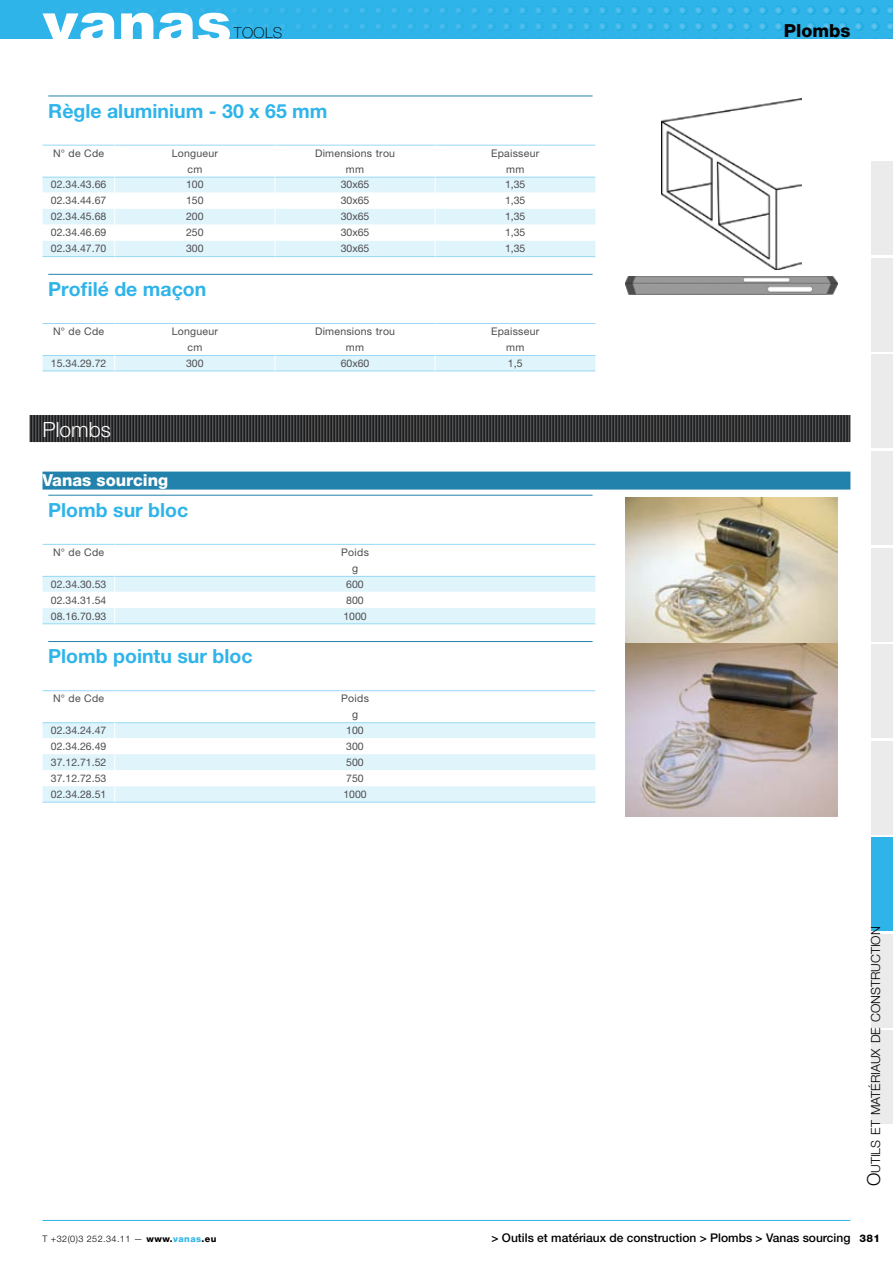
<style>
.page{position:relative;width:893px;height:1263px;background:#fff}
.page>*{position:absolute;margin:0;border:0;box-sizing:border-box;transform-origin:0 0}
.hoofdProduktgroep{font:300 21px "Helvetica Neue LT Pro";color:#fff}
.Produktgroep{font:700 19.5px "Helvetica Neue LT Pro";color:#2fb4e9}
.t1{font:800 18px "Helvetica Neue LT Pro";color:#000}
.Merknaam{font:800 16.5px "Helvetica Neue LT Pro";color:#fff}
.t2{font:100 15px "Helvetica Neue LT Pro";letter-spacing:.025em;color:#000}
.t3{font:300 12.6px "Helvetica Neue LT Pro";color:#000}
.t4{font:500 12px "Helvetica Neue LT Pro";color:#000}
.Table_Body{font:10.5px "Helvetica Neue LT Pro";color:#4d4d4f}
.Table_Header{font:10.5px "Helvetica Neue LT Pro";letter-spacing:.025em;color:#4d4d4f}
.t5{font:800 10.5px "Helvetica Neue LT Pro";color:#000}
.t6{font:300 9px "Helvetica Neue LT Pro";letter-spacing:.05em;color:#000}
.s1{font-size:18px}
.s2{font-weight:800}
.s3{font-weight:800;color:#2fb4e9}
</style>
<div class="page">
<svg style="left:30px;top:415px;width:820px;height:27px;background:#363638"></svg>
<div style="left:43px;top:472px;width:807px;height:18px;background:#2382ac"></div>
<hr style="left:48px;top:96px;width:545px;height:1px;background:#2382ac">
<svg style="left:43px;top:145px;width:552px;height:112px"></svg>
<hr style="left:48px;top:274px;width:545px;height:1px;background:#2382ac">
<hr style="left:43px;top:323px;width:72px;height:1px;background:#97d9f4">
<hr style="left:115px;top:323px;width:160px;height:1px;background:#97d9f4">
<hr style="left:275px;top:323px;width:160px;height:1px;background:#97d9f4">
<hr style="left:435px;top:323px;width:160px;height:1px;background:#97d9f4">
<hr style="left:43px;top:371px;width:72px;height:1px;background:#97d9f4">
<hr style="left:115px;top:371px;width:160px;height:1px;background:#97d9f4">
<hr style="left:275px;top:371px;width:160px;height:1px;background:#97d9f4">
<hr style="left:435px;top:371px;width:160px;height:1px;background:#97d9f4">
<svg style="left:43px;top:355px;width:552px;height:16px;background:#d9f1fb"></svg>
<hr style="left:48px;top:495px;width:545px;height:1px;background:#2382ac">
<svg style="left:43px;top:544px;width:552px;height:80px"></svg>
<hr style="left:48px;top:641px;width:545px;height:1px;background:#2382ac">
<hr style="left:43px;top:690px;width:72px;height:1px;background:#97d9f4">
<hr style="left:115px;top:690px;width:480px;height:1px;background:#97d9f4">
<hr style="left:43px;top:802px;width:72px;height:1px;background:#97d9f4">
<hr style="left:115px;top:802px;width:480px;height:1px;background:#97d9f4">
<svg style="left:43px;top:691px;width:552px;height:111px"></svg>
<img style="left:661px;top:98px;width:141px;height:172px">
<img style="left:625px;top:276px;width:213px;height:19px">
<img style="left:625px;top:497px;width:213px;height:147px">
<img style="left:625px;top:644px;width:213px;height:173px">
<svg style="left:0;top:0;width:893px;height:38px;background:#30b4e8"></svg>
<svg style="left:43px;top:13px;width:110px;height:26px"></svg>
<svg style="left:159px;top:13px;width:71px;height:26px"></svg>
<hr style="left:43px;top:1220px;width:807px;height:1px;background:#2fb4e9">
<div style="left:872px;top:162px;width:21px;height:93px;background:#ebebec"></div>
<div style="left:872px;top:258px;width:21px;height:94px;background:#ebebec"></div>
<div style="left:872px;top:355px;width:21px;height:93px;background:#ebebec"></div>
<div style="left:872px;top:451px;width:21px;height:94px;background:#ebebec"></div>
<div style="left:872px;top:548px;width:21px;height:93px;background:#ebebec"></div>
<div style="left:872px;top:644px;width:21px;height:94px;background:#ebebec"></div>
<div style="left:872px;top:741px;width:21px;height:93px;background:#ebebec"></div>
<div style="left:872px;top:837px;width:21px;height:94px;background:#2fb4e9"></div>
<div style="left:872px;top:934px;width:21px;height:93px;background:#ebebec"></div>
<div style="left:872px;top:1030px;width:21px;height:94px;background:#ebebec"></div>
<h3 class="t2" style="left:234px;top:24px;width:50px">TOOLS</h3>
<h3 class="t1" style="left:784px;top:20px;width:68px">Plombs</h3>
<p class="Produktgroep" style="left:48px;top:99px;width:281px">Règle aluminium - 30 x 65 mm</p>
<p class="Table_Header" style="left:53px;top:147px;width:53px">N° de Cde</p>
<p class="Table_Header" style="left:172px;top:147px;width:48px">Longueur</p>
<p class="Table_Header" style="left:315px;top:147px;width:82px">Dimensions trou</p>
<p class="Table_Header" style="left:491px;top:147px;width:50px">Epaisseur</p>
<p class="Table_Header" style="left:187px;top:163px;width:16px">cm</p>
<p class="Table_Header" style="left:346px;top:163px;width:20px">mm</p>
<p class="Table_Header" style="left:506px;top:163px;width:20px">mm</p>
<p class="Table_Body" style="left:51px;top:178px;width:57px">02.34.43.66</p>
<p class="Table_Body" style="left:186px;top:178px;width:19px">100</p>
<p class="Table_Body" style="left:341px;top:178px;width:30px">30x65</p>
<p class="Table_Body" style="left:505px;top:178px;width:22px">1,35</p>
<p class="Table_Body" style="left:51px;top:194px;width:57px">02.34.44.67</p>
<p class="Table_Body" style="left:186px;top:194px;width:19px">150</p>
<p class="Table_Body" style="left:341px;top:194px;width:30px">30x65</p>
<p class="Table_Body" style="left:505px;top:194px;width:22px">1,35</p>
<p class="Table_Body" style="left:51px;top:210px;width:57px">02.34.45.68</p>
<p class="Table_Body" style="left:186px;top:210px;width:19px">200</p>
<p class="Table_Body" style="left:341px;top:210px;width:30px">30x65</p>
<p class="Table_Body" style="left:505px;top:210px;width:22px">1,35</p>
<p class="Table_Body" style="left:51px;top:226px;width:57px">02.34.46.69</p>
<p class="Table_Body" style="left:186px;top:226px;width:19px">250</p>
<p class="Table_Body" style="left:341px;top:226px;width:30px">30x65</p>
<p class="Table_Body" style="left:505px;top:226px;width:22px">1,35</p>
<p class="Table_Body" style="left:51px;top:242px;width:57px">02.34.47.70</p>
<p class="Table_Body" style="left:186px;top:242px;width:19px">300</p>
<p class="Table_Body" style="left:341px;top:242px;width:30px">30x65</p>
<p class="Table_Body" style="left:505px;top:242px;width:22px">1,35</p>
<p class="Produktgroep" style="left:48px;top:277px;width:160px">Profilé de maçon</p>
<p class="Table_Header" style="left:53px;top:325px;width:53px">N° de Cde</p>
<p class="Table_Header" style="left:172px;top:325px;width:48px">Longueur</p>
<p class="Table_Header" style="left:315px;top:325px;width:82px">Dimensions trou</p>
<p class="Table_Header" style="left:491px;top:325px;width:50px">Epaisseur</p>
<p class="Table_Header" style="left:187px;top:341px;width:16px">cm</p>
<p class="Table_Header" style="left:346px;top:341px;width:20px">mm</p>
<p class="Table_Header" style="left:506px;top:341px;width:20px">mm</p>
<p class="Table_Body" style="left:51px;top:357px;width:57px">15.34.29.72</p>
<p class="Table_Body" style="left:186px;top:357px;width:19px">300</p>
<p class="Table_Body" style="left:341px;top:357px;width:30px">60x60</p>
<p class="Table_Body" style="left:508px;top:357px;width:16px">1,5</p>
<p class="hoofdProduktgroep" style="left:43px;top:417px;width:70px">Plombs</p>
<p class="Merknaam" style="left:43px;top:470px;width:127px">Vanas sourcing</p>
<p class="Produktgroep" style="left:48px;top:498px;width:142px">Plomb sur bloc</p>
<p class="Table_Header" style="left:53px;top:546px;width:53px">N° de Cde</p>
<p class="Table_Header" style="left:341px;top:546px;width:29px">Poids</p>
<p class="Table_Header" style="left:352px;top:562px;width:8px">g</p>
<p class="Table_Body" style="left:51px;top:577px;width:57px">02.34.30.53</p>
<p class="Table_Body" style="left:346px;top:577px;width:19px">600</p>
<p class="Table_Body" style="left:51px;top:593px;width:57px">02.34.31.54</p>
<p class="Table_Body" style="left:346px;top:593px;width:19px">800</p>
<p class="Table_Body" style="left:51px;top:609px;width:57px">08.16.70.93</p>
<p class="Table_Body" style="left:343px;top:609px;width:25px">1000</p>
<p class="Produktgroep" style="left:48px;top:644px;width:206px">Plomb pointu sur bloc</p>
<p class="Table_Header" style="left:53px;top:692px;width:53px">N° de Cde</p>
<p class="Table_Header" style="left:341px;top:692px;width:29px">Poids</p>
<p class="Table_Header" style="left:352px;top:708px;width:8px">g</p>
<p class="Table_Body" style="left:51px;top:724px;width:57px">02.34.24.47</p>
<p class="Table_Body" style="left:346px;top:724px;width:19px">100</p>
<p class="Table_Body" style="left:51px;top:740px;width:57px">02.34.26.49</p>
<p class="Table_Body" style="left:346px;top:740px;width:19px">300</p>
<p class="Table_Body" style="left:51px;top:756px;width:57px">37.12.71.52</p>
<p class="Table_Body" style="left:346px;top:756px;width:19px">500</p>
<p class="Table_Body" style="left:51px;top:772px;width:57px">37.12.72.53</p>
<p class="Table_Body" style="left:346px;top:772px;width:19px">750</p>
<p class="Table_Body" style="left:51px;top:788px;width:57px">02.34.28.51</p>
<p class="Table_Body" style="left:343px;top:788px;width:25px">1000</p>
<p class="t3" style="left:868px;top:1186px;width:262px;rotate:-90deg"><span class="s1">O</span>utils et matériaux de construction</p>
<p class="t4" style="left:491px;top:1230px;width:361px">&gt; Outils et matériaux de construction &gt; Plombs &gt; Vanas sourcing</p>
<p class="t6" style="left:43px;top:1233px;width:176px">T +32(0)3 252.34.11 — <span class="s2">www.</span><span class="s3">vanas</span><span class="s2">.eu</span></p>
<p class="t5" style="left:859px;top:1232px;width:22px">381</p>
</div>
